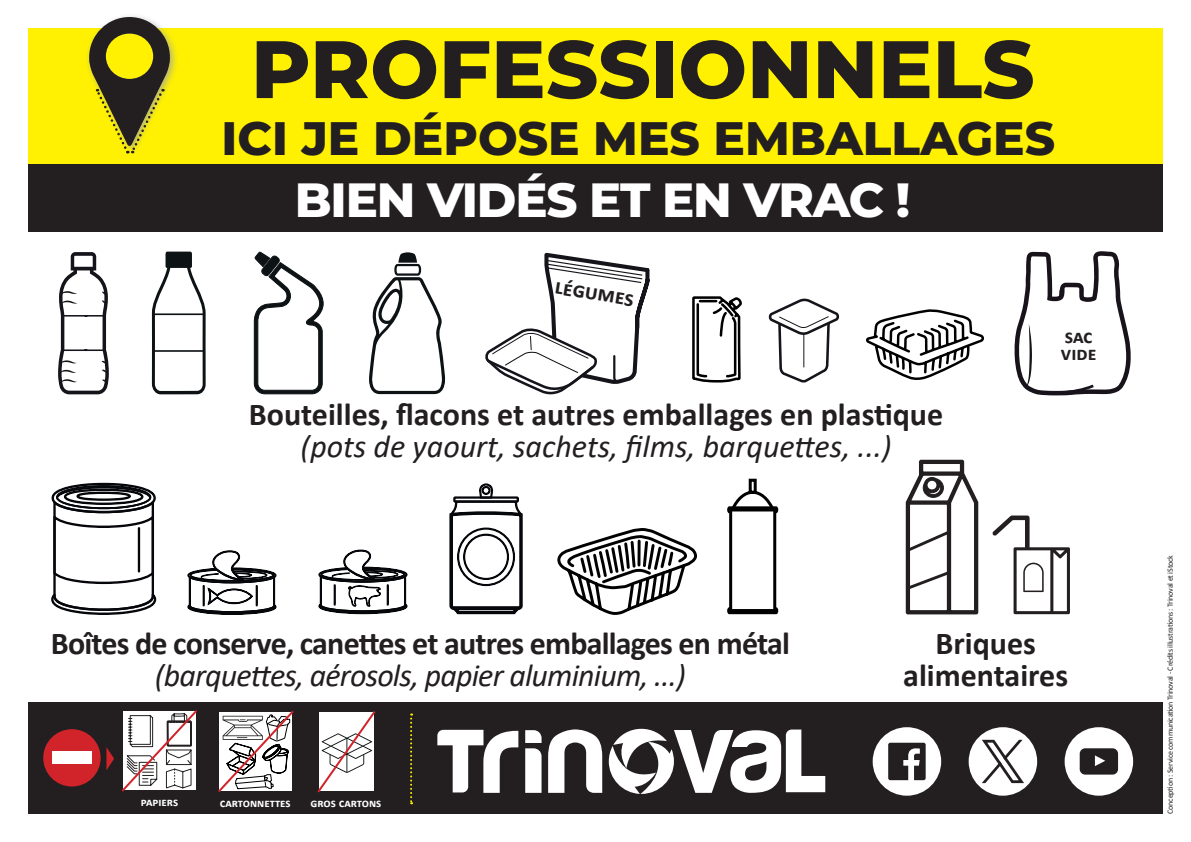
<style>
.page{position:relative;width:1191px;height:842px;background:#fff}
.page>*{position:absolute;margin:0;border:0;box-sizing:border-box;transform-origin:0 0}
.t1{font:800 81.2px "Montserrat";color:#231f20}
.t2{font:800 48px "Montserrat";letter-spacing:-.025em;color:#fff}
.t3{font:800 46.9px "Montserrat";color:#231f20}
.t4{font:700 32px/32px "Calibri";color:#231f20;text-align:center}
.t5{font:italic 32px "Calibri";color:#231f20}
.t6{font:italic 32px "Calibri";letter-spacing:-.025em;color:#231f20}
.t7{font:700 22.1px "Calibri";color:#231f20}
.t8{font:700 19.7px/17.5px "Calibri";color:#231f20}
.t9{font:700 12px "Calibri";color:#fff}
.t10{font:8px "Calibri";letter-spacing:-.025em;color:#231f20}
</style>
<div class="page">
<div style="left:28px;top:137px;width:1134px;height:95px;background:#231f20"></div>
<div style="left:28px;top:28px;width:1134px;height:136px;background:#fff101"></div>
<div style="left:85px;top:13px;width:94px;height:142px;background:#9fa39f;opacity:.75"></div>
<svg style="left:89px;top:17px;width:81px;height:138px"></svg>
<div style="left:28px;top:702px;width:1134px;height:112px;background:#231f20"></div>
<svg style="left:410px;top:713px;width:2px;height:91px"></svg>
<div style="left:1064px;top:727px;width:69px;height:69px;background:#fff;border-radius:50%"></div>
<svg style="left:1079px;top:748px;width:39px;height:27px"></svg>
<div style="left:872px;top:727px;width:69px;height:69px;background:#fff;border-radius:50%"></div>
<svg style="left:888px;top:743px;width:37px;height:37px"></svg>
<div style="left:43px;top:729px;width:58px;height:57px;background:#d1232a;border-radius:50%"></div>
<div style="left:52px;top:751px;width:40px;height:13px;background:#fff"></div>
<div style="left:968px;top:727px;width:69px;height:69px;background:#fff;border-radius:50%"></div>
<svg style="left:982px;top:740px;width:42px;height:43px"></svg>
<svg style="left:106px;top:710px;width:91px;height:82px"></svg>
<svg style="left:218px;top:710px;width:76px;height:83px;background:#c0baba"></svg>
<svg style="left:866px;top:309px;width:118px;height:71px"></svg>
<svg style="left:254px;top:252px;width:69px;height:142px"></svg>
<svg style="left:369px;top:252px;width:77px;height:142px"></svg>
<svg style="left:58px;top:252px;width:51px;height:142px"></svg>
<svg style="left:152px;top:252px;width:54px;height:142px"></svg>
<div style="left:153px;top:313px;width:52px;height:39px;border:2px solid #0d1214"></div>
<svg style="left:1014px;top:251px;width:117px;height:144px"></svg>
<svg style="left:768px;top:298px;width:71px;height:85px"></svg>
<svg style="left:692px;top:296px;width:50px;height:87px"></svg>
<svg style="left:557px;top:528px;width:140px;height:87px"></svg>
<svg style="left:449px;top:483px;width:74px;height:132px"></svg>
<svg style="left:51px;top:482px;width:106px;height:133px"></svg>
<svg style="left:187px;top:550px;width:90px;height:65px"></svg>
<svg style="left:905px;top:459px;width:74px;height:156px"></svg>
<svg style="left:992px;top:515px;width:78px;height:99px"></svg>
<svg style="left:318px;top:549px;width:90px;height:66px"></svg>
<svg style="left:727px;top:478px;width:51px;height:136px"></svg>
<svg style="left:485px;top:252px;width:165px;height:143px"></svg>
<svg style="left:317px;top:711px;width:59px;height:82px;background:#d9d2d2"></svg>
<svg style="left:525px;top:730px;width:16px;height:63px"></svg>
<svg style="left:548px;top:729px;width:54px;height:64px"></svg>
<svg style="left:609px;top:729px;width:216px;height:65px"></svg>
<svg style="left:437px;top:730px;width:81px;height:63px"></svg>
<h1 class="t1" style="left:251px;top:10px;width:785px">PROFESSIONNELS</h1>
<h3 class="t3" style="left:222px;top:104px;width:835px">ICI JE DÉPOSE MES EMBALLAGES</h3>
<h2 class="t2" style="left:295px;top:165px;width:617px">BIEN VIDÉS ET EN VRAC !</h2>
<p class="t7" style="left:558px;top:271px;width:81px;rotate:9deg">légumes</p>
<p class="t4" style="left:249px;top:398px;width:696px">Bouteilles, flacons et autres emballages en plastique</p>
<p class="t5" style="left:301px;top:425px;width:592px">(pots de yaourt, sachets, films, barquettes, ...)</p>
<p class="t8" style="left:1061px;top:327px;width:37px">sac vide</p>
<p class="t4" style="left:51px;top:626px;width:740px">Boîtes de conserve, canettes et autres emballages en métal</p>
<p class="t6" style="left:155px;top:653px;width:532px">(barquettes, aérosols, papier aluminium, ...)</p>
<p class="t9" style="left:141px;top:794px;width:39px">papiers</p>
<p class="t9" style="left:220px;top:795px;width:72px">cartonnettes</p>
<p class="t9" style="left:311px;top:794px;width:72px">gros cartons</p>
<p class="t4" style="left:903px;top:626px;width:166px">Briques alimentaires</p>
<p class="t10" style="left:1164px;top:814px;width:260px;rotate:-90deg">Conception : Service communication Trinoval - Crédits illustrations : Trinoval et iStock</p>
</div>
